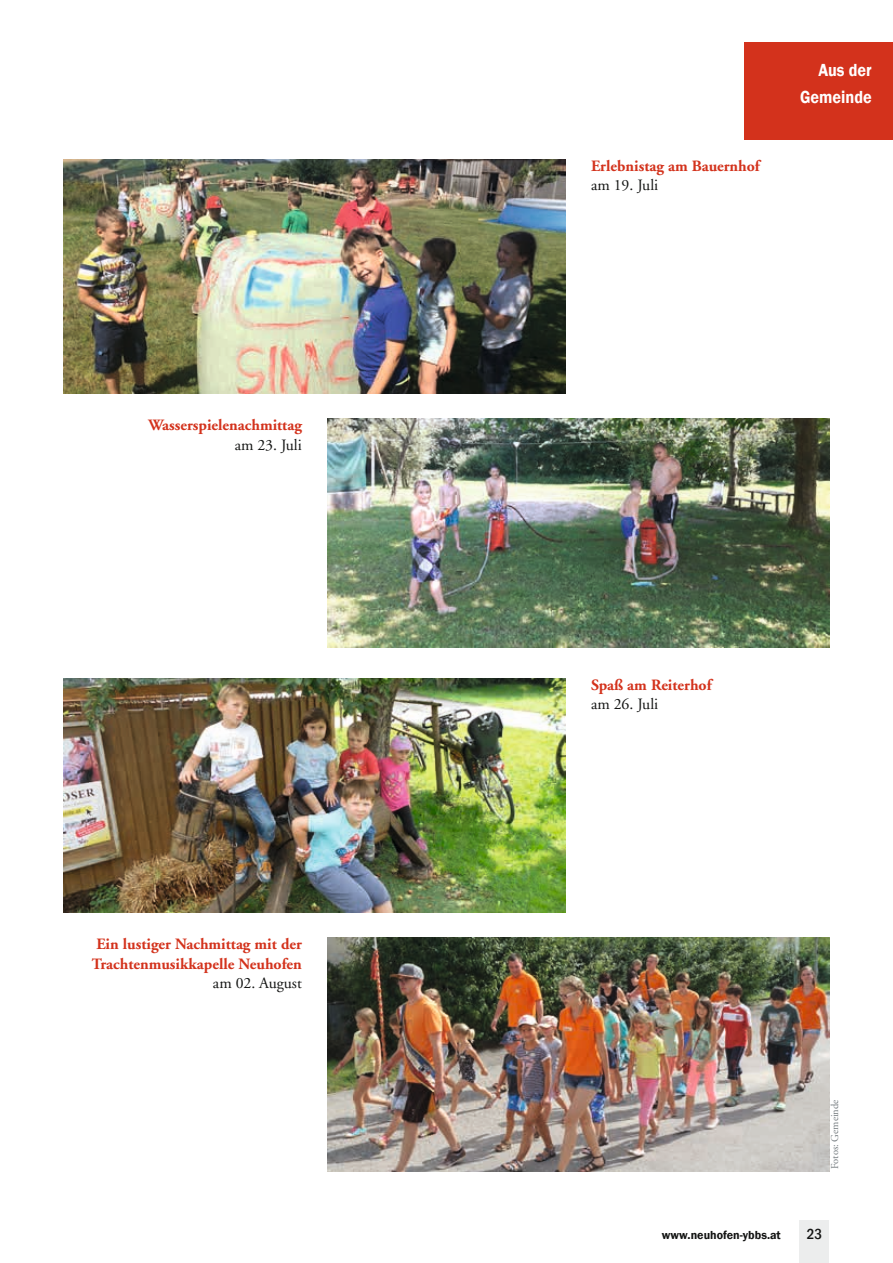
<style>
.page{position:relative;width:893px;height:1263px;background:#fff}
.page>*{position:absolute;margin:0;border:0;box-sizing:border-box;transform-origin:0 0}
.t1{font:600 18px/27px "Franklin Gothic";color:#fff;text-align:right;scale:.9 1}
.t2{font:700 15.75px/19.5px "Adobe Garamond";color:#d3321c}
.t3{font:15.75px "Adobe Garamond";color:#131413}
.t4{font:500 condensed 15px "Franklin Gothic";color:#131413}
.t5{font:600 12px "Franklin Gothic";color:#131413}
.t6{font:10.5px "Adobe Garamond";color:#757c80}
</style>
<div class="page">
<div style="left:744px;top:43px;width:149px;height:97px;background:#d3321c"></div>
<div style="left:799px;top:1220px;width:30px;height:43px;background:#eceded"></div>
<img style="left:327px;top:419px;width:502px;height:228px">
<img style="left:64px;top:159px;width:502px;height:234px">
<img style="left:327px;top:938px;width:502px;height:233px">
<img style="left:64px;top:678px;width:502px;height:234px">
<p class="t2" style="left:149px;top:416px;width:155px">Wasserspielenachmittag</p>
<p class="t3" style="left:235px;top:436px;width:69px">am 23. Juli</p>
<p class="t2" style="left:92px;top:935px;width:212px">Ein lustiger Nachmittag mit der<br>Trachtenmusikkapelle Neuhofen</p>
<p class="t3" style="left:213px;top:975px;width:90px">am 02. August</p>
<p class="t2" style="left:591px;top:157px;width:170px">Erlebnistag am Bauernhof</p>
<p class="t3" style="left:591px;top:177px;width:69px">am 19. Juli</p>
<p class="t1" style="left:800px;top:57px;width:81px">Aus der<br>Gemeinde</p>
<p class="t2" style="left:591px;top:675px;width:122px">Spaß am Reiterhof</p>
<p class="t3" style="left:591px;top:696px;width:69px">am 26. Juli</p>
<p class="t6" style="left:829px;top:1169px;width:71px;rotate:-90deg">Fotos: Gemeinde</p>
<p class="t5" style="left:662px;top:1228px;width:120px">www.neuhofen-ybbs.at</p>
<p class="t4" style="left:807px;top:1224px;width:17px">23</p>
</div>
